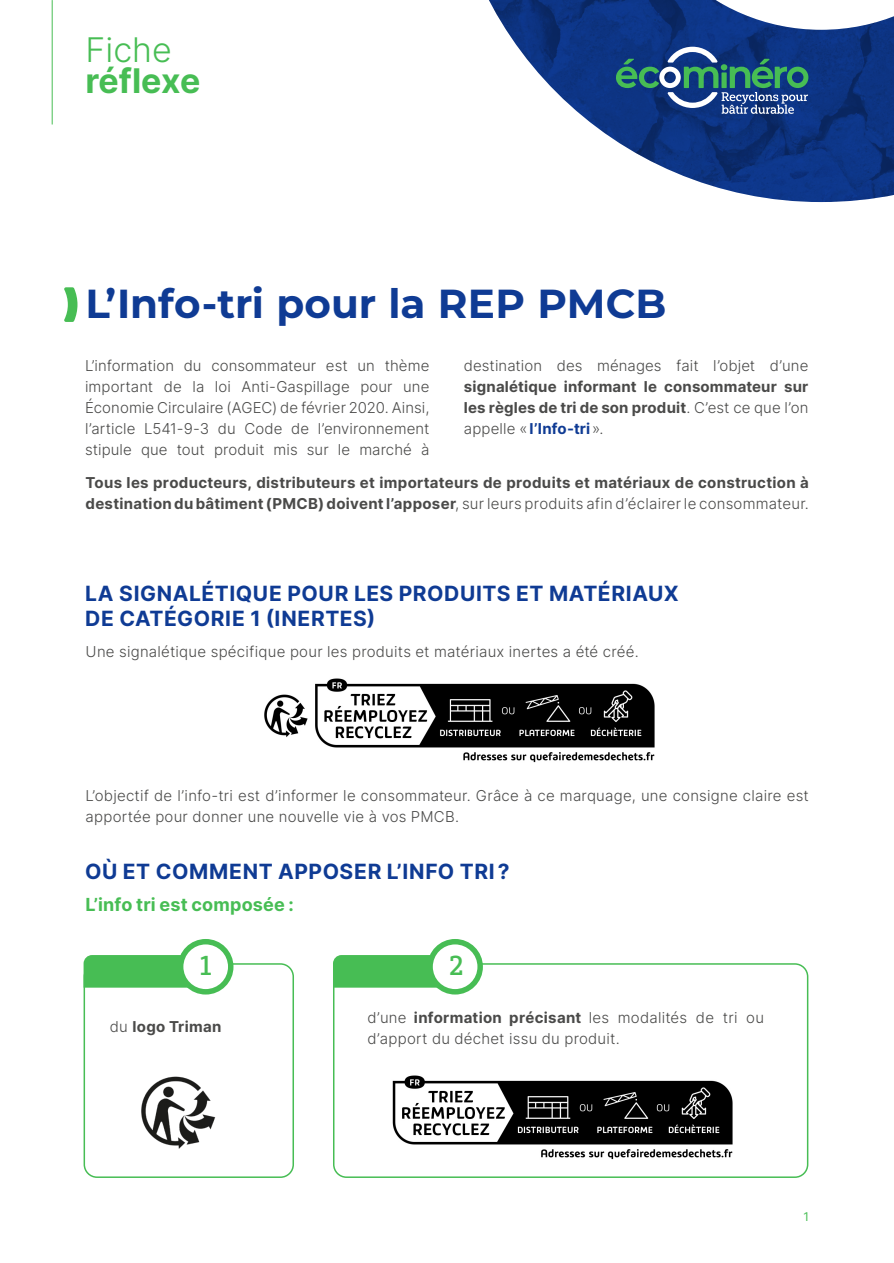
<style>
.page{position:relative;width:894px;height:1263px;background:#fff}
.page>*{position:absolute;margin:0;border:0;box-sizing:border-box;transform-origin:0 0}
.BODY{font:700 40.5px "Montserrat";color:#0f3b94}
.t1{font:700 33.9px "Inter";letter-spacing:-.005em;color:#47bd54}
.t2{font:300 33.9px "Inter";color:#47bd54}
.TITLE_1{font:27.3px "Yorkten Slab Nor Med";color:#47bd54}
.BODY-2{font:700 21px "Inter";letter-spacing:.025em;color:#0f3b94}
.BODY-3{font:700 18px "Inter";letter-spacing:.01em;color:#47bd54}
.BODY-4{font:300 15px/21px "Inter";letter-spacing:.015em;color:#4a4a49}
.BODY-5{font:700 15px/21px "Inter";letter-spacing:.015em;color:#4a4a49;text-align:justify}
.t3{font:12px "Inter";color:#47bd54}
.s1{font-weight:300}
.s2{color:#0f3b94}
.s3{font-weight:700}
</style>
<div class="page">
<svg style="left:64px;top:287px;width:13px;height:35px"></svg>
<hr style="left:52px;top:0;width:1px;height:125px;background:#47bd54">
<img style="left:489px;top:0;width:405px;height:202px">
<svg style="left:616px;top:47px;width:192px;height:67px;background:#2e5c85"></svg>
<img style="left:392px;top:1075px;width:341px;height:85px">
<img style="left:141px;top:1076px;width:75px;height:73px">
<div style="left:84px;top:963px;width:210px;height:215px;border:2px solid #47bd54;border-radius:13px"></div>
<div style="left:84px;top:955px;width:108px;height:33px;background:#47bd54"></div>
<div style="left:181px;top:942px;width:50px;height:50px;background:#fff;border-radius:50%"></div>
<div style="left:178px;top:939px;width:55px;height:56px;border:5px solid #47bd54;border-radius:50%"></div>
<div style="left:333px;top:963px;width:475px;height:215px;border:2px solid #47bd54;border-radius:13px"></div>
<div style="left:333px;top:955px;width:108px;height:33px;background:#47bd54"></div>
<svg style="left:430px;top:942px;width:50px;height:50px"></svg>
<div style="left:427px;top:939px;width:56px;height:56px;border:5px solid #47bd54;border-radius:50%"></div>
<img style="left:264px;top:678px;width:391px;height:85px">
<p class="t2" style="left:86px;top:25px;width:88px">Fiche</p>
<p class="t1" style="left:86px;top:55px;width:116px">réflexe</p>
<p class="BODY" style="left:86px;top:274px;width:582px">L’Info-tri pour la REP PMCB</p>
<p class="BODY-4" style="left:85px;top:355px;width:346px;text-align:justify">L’information du consommateur est un thème important de la loi Anti-Gaspillage pour une Économie Circulaire (AGEC) de février 2020. Ainsi, l’article L541-9-3 du Code de l’environnement stipule que tout produit mis sur le marché à</p>
<p class="BODY-5" style="left:464px;top:355px;width:346px"><span class="s1">destination des ménages fait l’objet d’une </span>signalétique informant le consommateur sur les règles de tri de son produit<span class="s1">. C’est ce que l’on appelle «</span><span class="s2">l’Info-tri</span><span class="s1">».</span></p>
<p class="BODY-5" style="left:86px;top:472px;width:725px">Tous les producteurs, distributeurs et importateurs de produits et matériaux de construction à destination du bâtiment (PMCB) doivent l’apposer<span class="s1">, sur leurs produits afin d’éclairer le consommateur.</span></p>
<p class="BODY-2" style="left:85px;top:577px;width:595px">LA SIGNALÉTIQUE POUR LES PRODUITS ET MATÉRIAUX</p>
<p class="BODY-2" style="left:85px;top:602px;width:292px">DE CATÉGORIE 1 (INERTES)</p>
<p class="BODY-4" style="left:86px;top:641px;width:555px">Une signalétique spécifique pour les produits et matériaux inertes a été créé.</p>
<p class="BODY-4" style="left:86px;top:785px;width:725px">L’objectif de l’info-tri est d’informer le consommateur. Grâce à ce marquage, une consigne claire est apportée pour donner une nouvelle vie à vos PMCB.</p>
<p class="BODY-2" style="left:85px;top:855px;width:426px">OÙ ET COMMENT APPOSER L’INFO TRI ?</p>
<p class="BODY-3" style="left:86px;top:891px;width:210px">L’info tri est composée :</p>
<p class="TITLE_1" style="left:200px;top:950px;width:13px">1</p>
<p class="BODY-5" style="left:110px;top:1015px;width:113px"><span class="s1">du</span> logo Triman</p>
<p class="TITLE_1" style="left:449px;top:950px;width:16px">2</p>
<p class="BODY-4" style="left:368px;top:1007px;width:398px">d’une <span class="s3">information précisant</span> les modalités de tri ou d’apport du déchet issu du produit.</p>
<p class="t3" style="left:803px;top:1208px;width:7px">1</p>
</div>
